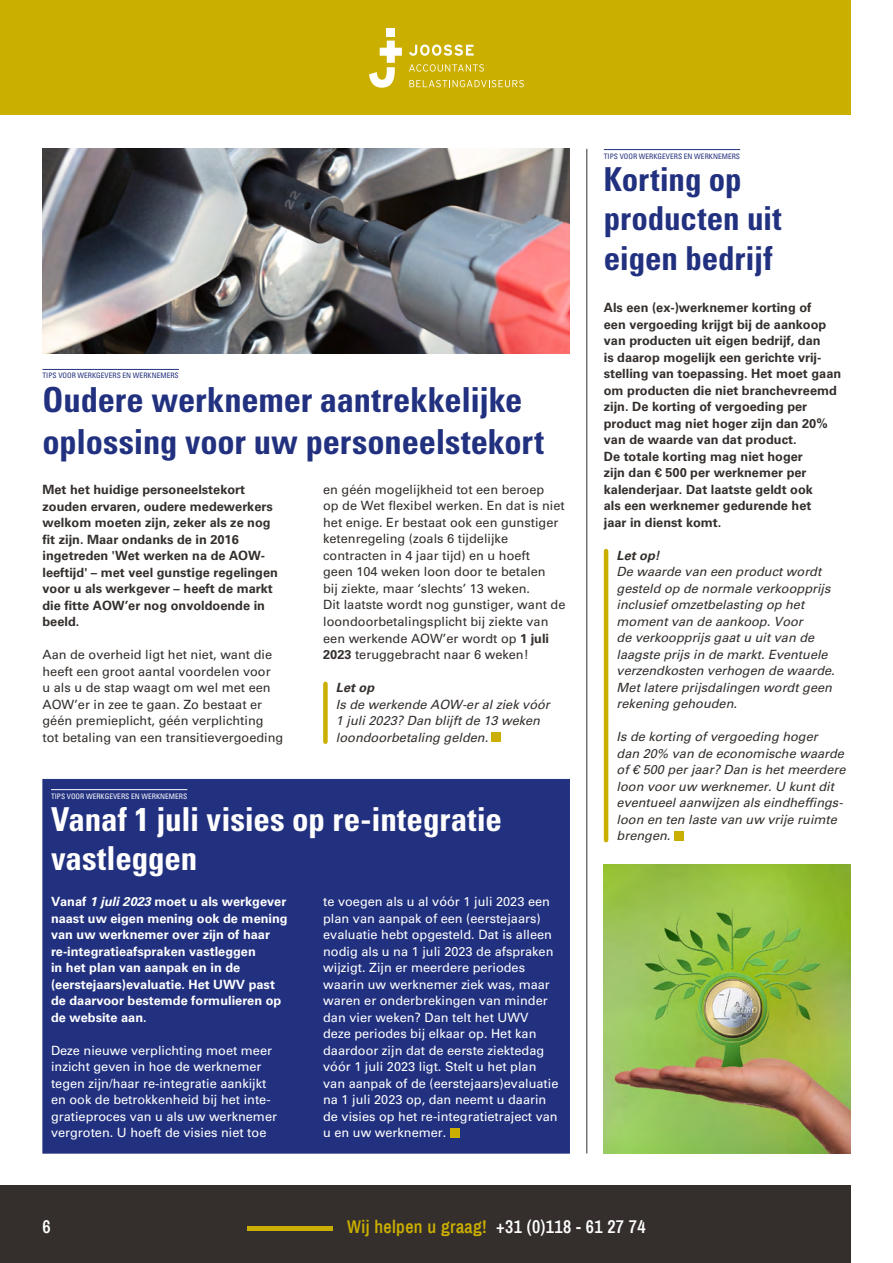
<style>
.page{position:relative;width:893px;height:1263px;background:#fff}
.page>*{position:absolute;margin:0;border:0;box-sizing:border-box;transform-origin:0 0}
.t1{font:700 condensed 34.5px/41.4px "Univers LT Std";letter-spacing:-.005em;color:#22317f}
.t2{font:700 condensed 33px/39.6px "Univers LT Std";letter-spacing:-.005em;color:#fff}
.t3{font:700 condensed 33px/39.6px "Univers LT Std";letter-spacing:-.005em;color:#22317f}
.t4{font:600 18px "Archivo Narrow";letter-spacing:.02em;color:#cbaf00}
.t5{font:600 18px "Archivo Narrow";color:#fff}
.t6{font:700 12.75px/16.5px "Univers LT Std";color:#342f2c}
.t7{font:12.75px/16.5px "Univers LT Std";color:#fff}
.t8{font:12.75px/16.5px "Univers LT Std";color:#342f2c}
.t9{font:italic 12.75px/16.5px "Univers LT Std";color:#342f2c}
.t10{font:700 12.75px/16.5px "Univers LT Std";color:#fff}
.t11{font:italic 700 12.75px "Univers LT Std";color:#342f2c}
.t12{font:condensed 7.5px "Univers LT Std";color:#22317f}
.t13{font:condensed 7.5px "Univers LT Std";color:#fff}
.s1{font-weight:700}
.s2{font-style:italic}
.s3{color:#fff}
</style>
<div class="page">
<div style="left:0;top:0;width:850px;height:115px;background:#cbaf00"></div>
<div style="left:0;top:1186px;width:850px;height:77px;background:#342f2c"></div>
<hr style="left:247px;top:1226px;width:85px;height:4px;background:#cbaf00">
<svg style="left:409px;top:64px;width:75px;height:8px"></svg>
<svg style="left:409px;top:45px;width:65px;height:11px"></svg>
<svg style="left:409px;top:80px;width:115px;height:7px"></svg>
<svg style="left:369px;top:41px;width:33px;height:47px"></svg>
<div style="left:387px;top:28px;width:8px;height:8px;background:#fff"></div>
<div style="left:43px;top:779px;width:527px;height:374px;background:#22317f"></div>
<div style="left:492px;top:732px;width:9px;height:9px;background:#cbaf00"></div>
<hr style="left:51px;top:789px;width:136px;height:1px;background:#fff">
<hr style="left:604px;top:149px;width:136px;height:1px;background:#22317f">
<div style="left:674px;top:831px;width:9px;height:9px;background:#cbaf00"></div>
<div style="left:450px;top:1128px;width:9px;height:9px;background:#cbaf00"></div>
<div style="left:323px;top:684px;width:5px;height:58px;background:#cbaf00"></div>
<hr style="left:586px;top:149px;width:1px;height:1004px;background:#342f2c">
<img style="left:43px;top:149px;width:527px;height:204px">
<img style="left:604px;top:864px;width:246px;height:289px">
<hr style="left:43px;top:369px;width:136px;height:1px;background:#22317f">
<hr style="left:604px;top:551px;width:4px;height:289px;background:#cbaf00">
<p class="t12" style="left:43px;top:371px;width:138px">TIPS VOOR WERKGEVERS EN WERKNEMERS</p>
<h1 class="t1" style="left:43px;top:379px;width:503px">Oudere werknemer aantrekkelijke oplossing voor uw personeelstekort</h1>
<p class="t6" style="left:43px;top:481px;width:237px">Met het huidige personeelstekort zouden ervaren, oudere medewerkers welkom moeten zijn, zeker als ze nog fit zijn. Maar ondanks de in 2016 ingetreden 'Wet werken na de AOW&shy;leeftijd' – met veel gunstige regelingen voor u als werkgever – heeft de markt die fitte AOW’er nog onvoldoende in beeld.</p>
<p class="t8" style="left:43px;top:646px;width:242px">Aan de overheid ligt het niet, want die heeft een groot aantal voordelen voor<br>u als u de stap waagt om wel met een AOW’er in zee te gaan. Zo bestaat er géén premieplicht, géén verplichting<br>tot betaling van een transitievergoeding</p>
<p class="t8" style="left:323px;top:481px;width:244px">en géén mogelijkheid tot een beroep<br>op de Wet flexibel werken. En dat is niet het enige. Er bestaat ook een gunstiger ketenregeling (zoals 6 tijdelijke contracten in 4 jaar tijd) en u hoeft<br>geen 104 weken loon door te betalen<br>bij ziekte, maar ‘slechts’ 13 weken.<br>Dit laatste wordt nog gunstiger, want de loondoorbetalingsplicht bij ziekte van een werkende AOW’er wordt op <span class="s1">1 juli 2023</span> teruggebracht naar 6 weken!</p>
<p class="t11" style="left:336px;top:680px;width:40px">Let op</p>
<p class="t9" style="left:336px;top:696px;width:215px">Is de werkende AOW-er al ziek vóór<br>1 juli 2023? Dan blijft de 13 weken loondoorbetaling gelden.</p>
<p class="t13" style="left:51px;top:791px;width:138px">TIPS VOOR WERKGEVERS EN WERKNEMERS</p>
<h2 class="t2" style="left:51px;top:799px;width:452px">Vanaf 1 juli visies op re-integratie vastleggen</h2>
<p class="t10" style="left:51px;top:893px;width:238px">Vanaf <span class="s2">1 juli 2023</span> moet u als werkgever naast uw eigen mening ook de mening van uw werknemer over zijn of haar re-integratieafspraken vastleggen<br>in het plan van aanpak en in de (eerstejaars)evaluatie. Het UWV past de daarvoor bestemde formulieren op de website aan.</p>
<p class="t7" style="left:51px;top:1042px;width:228px">Deze nieuwe verplichting moet meer inzicht geven in hoe de werknemer tegen zijn/haar re-integratie aankijkt en ook de betrokkenheid bij het inte&shy;gratieproces van u als uw werknemer vergroten. U hoeft de visies niet toe</p>
<p class="t7" style="left:323px;top:893px;width:237px">te voegen als u al vóór 1 juli 2023 een plan van aanpak of een (eerstejaars) evaluatie hebt opgesteld. Dat is alleen nodig als u na 1 juli 2023 de afspraken wijzigt. Zijn er meerdere periodes waarin uw werknemer ziek was, maar waren er onderbrekingen van minder dan vier weken? Dan telt het UWV deze periodes bij elkaar op. Het kan daardoor zijn dat de eerste ziektedag vóór 1 juli 2023 ligt. Stelt u het plan van aanpak of de (eerstejaars)evaluatie na 1 juli 2023 op, dan neemt u daarin de visies op het re-integratietraject van u en uw werknemer.</p>
<p class="t12" style="left:604px;top:151px;width:138px">TIPS VOOR WERKGEVERS EN WERKNEMERS</p>
<h2 class="t3" style="left:604px;top:159px;width:179px">Korting op producten uit eigen bedrijf</h2>
<p class="t6" style="left:604px;top:300px;width:239px">Als een (ex-)werknemer korting of<br>een vergoeding krijgt bij de aankoop van producten uit eigen bedrijf, dan<br>is daarop mogelijk een gerichte vrij&shy;stelling van toepassing. Het moet gaan om producten die niet branchevreemd zijn. De korting of vergoeding per product mag niet hoger zijn dan 20% van de waarde van dat product.<br>De totale korting mag niet hoger<br>zijn dan € 500 per werknemer per kalenderjaar. Dat laatste geldt ook<br>als een werknemer gedurende het<br>jaar in dienst komt.</p>
<p class="t11" style="left:617px;top:548px;width:45px">Let op!</p>
<p class="t9" style="left:617px;top:564px;width:220px">De waarde van een product wordt gesteld op de normale verkoopprijs inclusief omzetbelasting op het moment van de aankoop. Voor<br>de verkoopprijs gaat u uit van de laagste prijs in de markt. Eventuele verzendkosten verhogen de waarde.<br>Met latere prijsdalingen wordt geen rekening gehouden.</p>
<p class="t9" style="left:617px;top:729px;width:230px">Is de korting of vergoeding hoger<br>dan 20% van de economische waarde of € 500 per jaar? Dan is het meerdere loon voor uw werknemer. U kunt dit eventueel aanwijzen als eindheffings&shy;loon en ten laste van uw vrije ruimte brengen.</p>
<h3 class="t5" style="left:43px;top:1216px;width:10px">6</h3>
<h3 class="t4" style="left:347px;top:1216px;width:300px">Wij helpen u graag! <span class="s3">+31 (0)118 - 61 27 74</span></h3>
</div>
